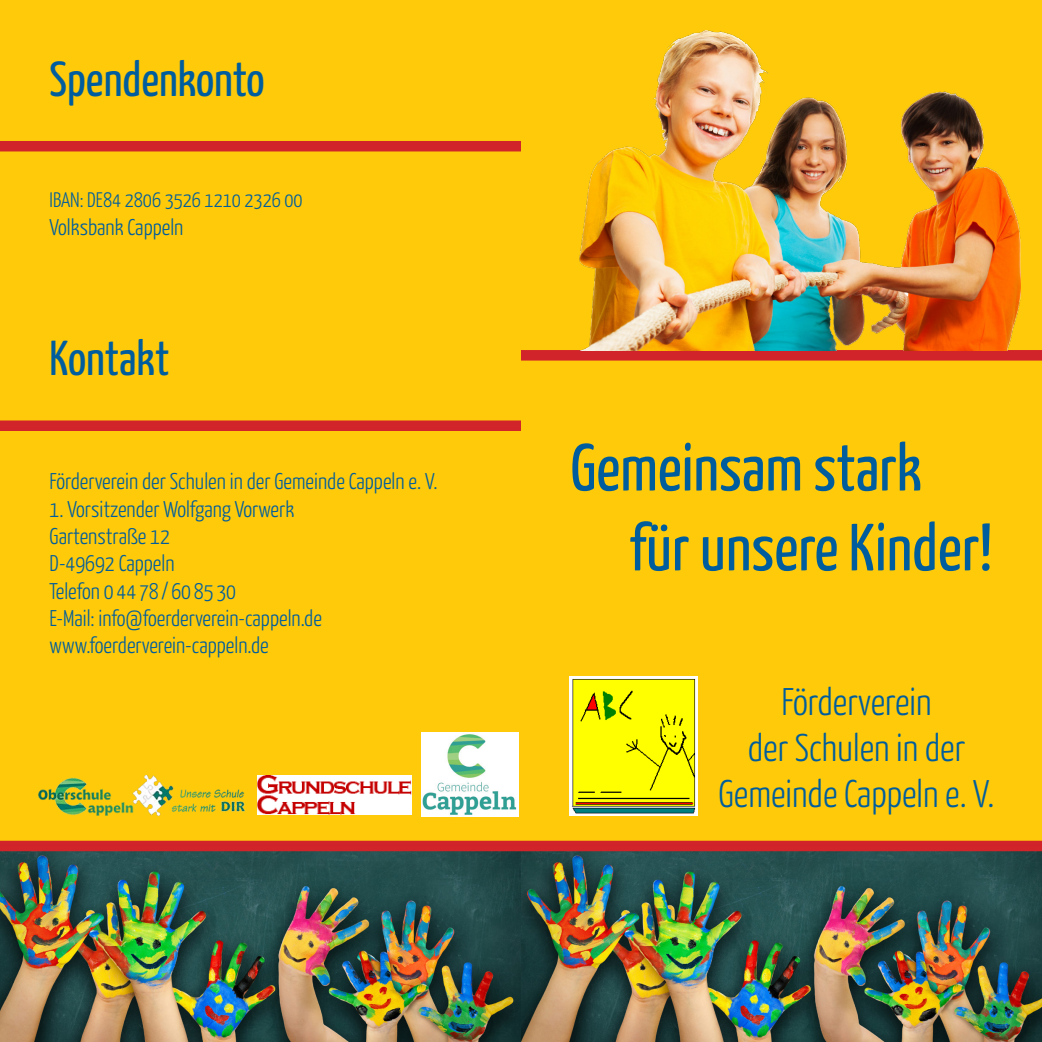
<style>
.page{position:relative;width:1042px;height:1042px;background:#fff}
.page>*{position:absolute;margin:0;border:0;box-sizing:border-box;transform-origin:0 0}
.t1{font:66.5px "Yanone Kaffeesatz";color:#005d9d}
.t2{font:49px "Yanone Kaffeesatz";color:#005d9d}
.t3{font:300 38.5px/46.2px "Yanone Kaffeesatz";color:#005d9d;text-align:center}
.t4{font:300 22.75px "Yanone Kaffeesatz";color:#005d9d}
.t5{font:300 21px "Yanone Kaffeesatz";color:#005d9d}
</style>
<div class="page">
<div style="left:0;top:0;width:1042px;height:851px;background:#feca0a"></div>
<img style="left:0;top:851px;width:1042px;height:191px">
<div style="left:0;top:841px;width:1042px;height:10px;background:#d1232a"></div>
<div style="left:521px;top:350px;width:521px;height:10px;background:#d1232a"></div>
<div style="left:0;top:420px;width:521px;height:11px;background:#d1232a"></div>
<div style="left:0;top:141px;width:521px;height:10px;background:#d1232a"></div>
<img style="left:258px;top:775px;width:153px;height:39px">
<img style="left:579px;top:31px;width:442px;height:319px">
<img style="left:569px;top:676px;width:128px;height:140px">
<img style="left:421px;top:732px;width:97px;height:84px">
<img style="left:39px;top:775px;width:205px;height:41px">
<p class="t2" style="left:50px;top:49px;width:216px">Spendenkonto</p>
<p class="t5" style="left:50px;top:187px;width:254px">IBAN: DE84 2806 3526 1210 2326 00</p>
<p class="t4" style="left:50px;top:213px;width:135px">Volksbank Cappeln</p>
<p class="t2" style="left:50px;top:328px;width:121px">Kontakt</p>
<p class="t4" style="left:50px;top:467px;width:389px">Förderverein der Schulen in der Gemeinde Cappeln e. V.</p>
<p class="t4" style="left:50px;top:495px;width:246px">1. Vorsitzender Wolfgang Vorwerk</p>
<p class="t4" style="left:50px;top:522px;width:122px">Gartenstraße 12</p>
<p class="t4" style="left:50px;top:549px;width:126px">D-49692 Cappeln</p>
<p class="t4" style="left:50px;top:577px;width:188px">Telefon 0 44 78 / 60 85 30</p>
<p class="t4" style="left:50px;top:604px;width:274px">E-Mail: info@foerderverein-cappeln.de</p>
<p class="t4" style="left:50px;top:631px;width:221px">www.foerderverein-cappeln.de</p>
<p class="t1" style="left:570px;top:427px;width:353px">Gemeinsam stark</p>
<p class="t1" style="left:629px;top:507px;width:364px">für unsere Kinder!</p>
<p class="t3" style="left:718px;top:677px;width:277px">Förderverein<br>der Schulen in der<br>Gemeinde Cappeln e. V.</p>
</div>
